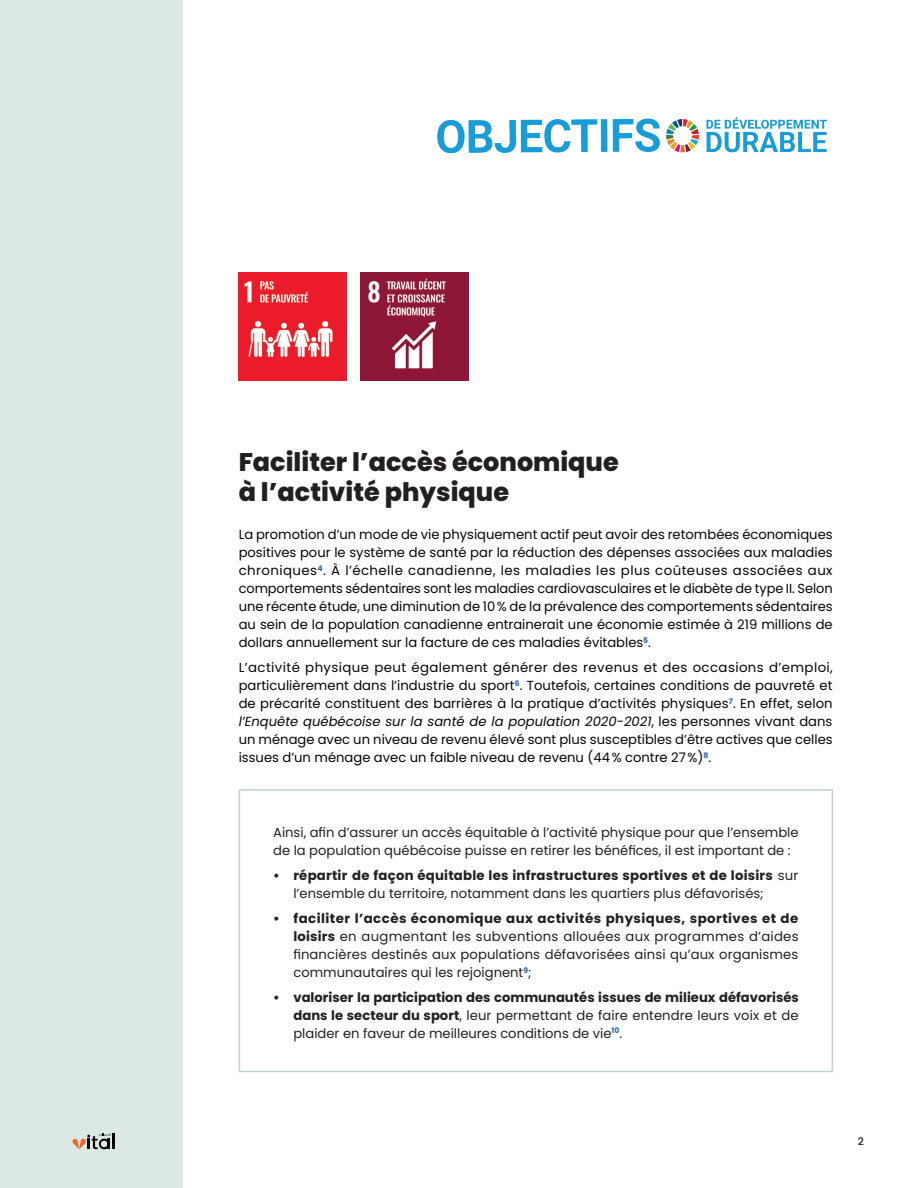
<style>
.page{position:relative;width:918px;height:1188px;background:#fff}
.page>*{position:absolute;margin:0;border:0;box-sizing:border-box;transform-origin:0 0}
.t1{font:800 25.5px/30px "Poppins";color:#231f20}
.t2{font:13.2px/18px "Poppins";color:#040503;text-align:justify}
.t3{font:13.2px/18px "Poppins";color:#231f20}
.t4{font:500 10.5px "Poppins";color:#231f20}
.s1{font-style:italic}
.s2{font-weight:700}
</style>
<div class="page">
<div style="left:0;top:0;width:183px;height:1188px;background:#dce8e4"></div>
<hr style="left:112px;top:1134px;width:3px;height:15px;background:#000">
<svg style="left:73px;top:1134px;width:38px;height:15px"></svg>
<img style="left:360px;top:272px;width:108px;height:108px">
<img style="left:239px;top:272px;width:108px;height:108px">
<hr style="left:239px;top:789px;width:594px;height:2px;background:#bed3cf">
<hr style="left:239px;top:791px;width:1px;height:280px;background:#bed3cf">
<hr style="left:832px;top:791px;width:1px;height:280px;background:#bed3cf">
<hr style="left:239px;top:1071px;width:594px;height:1px;background:#bed3cf">
<img style="left:437px;top:117px;width:390px;height:37px">
<h1 class="t1" style="left:239px;top:447px;width:382px">Faciliter l’accès économique à l’activité physique</h1>
<p class="t2" style="left:239px;top:526px;width:596px">La promotion d’un mode de vie physiquement actif peut avoir des retombées économiques positives pour le système de santé par la réduction des dépenses associées aux maladies chroniques<sup>4</sup>. À l’échelle canadienne, les maladies les plus coûteuses associées aux comportements sédentaires sont les maladies cardiovasculaires et le diabète de type II. Selon une récente étude, une diminution de 10% de la prévalence des comportements sédentaires au sein de la population canadienne entrainerait une économie estimée à 219 millions de dollars annuellement sur la facture de ces maladies évitables<sup>5</sup>.</p>
<p class="t2" style="left:239px;top:659px;width:596px">L’activité physique peut également générer des revenus et des occasions d’emploi, particulièrement dans l’industrie du sport<sup>6</sup>. Toutefois, certaines conditions de pauvreté et de précarité constituent des barrières à la pratique d’activités physiques<sup>7</sup>. En effet, selon <span class="s1">l’Enquête québécoise sur la santé de la population 2020-2021</span>, les personnes vivant dans un ménage avec un niveau de revenu élevé sont plus susceptibles d’être actives que celles issues d’un ménage avec un faible niveau de revenu (44% contre 27%)<sup>8</sup>.</p>
<p class="t3" style="left:273px;top:824px;width:527px">Ainsi, afin d’assurer un accès équitable à l’activité physique pour que l’ensemble de la population québécoise puisse en retirer les bénéfices, il est important de :</p>
<p class="t3" style="left:293px;top:867px;width:507px;text-indent:-20px"><span class="s2">• répartir de façon équitable les infrastructures sportives et de loisirs</span> sur l’ensemble du territoire, notamment dans les quartiers plus défavorisés;</p>
<p class="t3" style="left:293px;top:909px;width:507px;text-align:justify;text-indent:-20px"><span class="s2">• faciliter l’accès économique aux activités physiques, sportives et de loisirs</span> en augmentant les subventions allouées aux programmes d’aides financières destinés aux populations défavorisées ainsi qu’aux organismes communautaires qui les rejoignent<sup>9</sup>;</p>
<p class="t3" style="left:293px;top:988px;width:507px;text-align:justify;text-indent:-20px"><span class="s2">• valoriser la participation des communautés issues de milieux défavorisés dans le secteur du sport</span>, leur permettant de faire entendre leurs voix et de plaider en faveur de meilleures conditions de vie<sup>10</sup>.</p>
<p class="t4" style="left:858px;top:1135px;width:8px">2</p>
</div>
